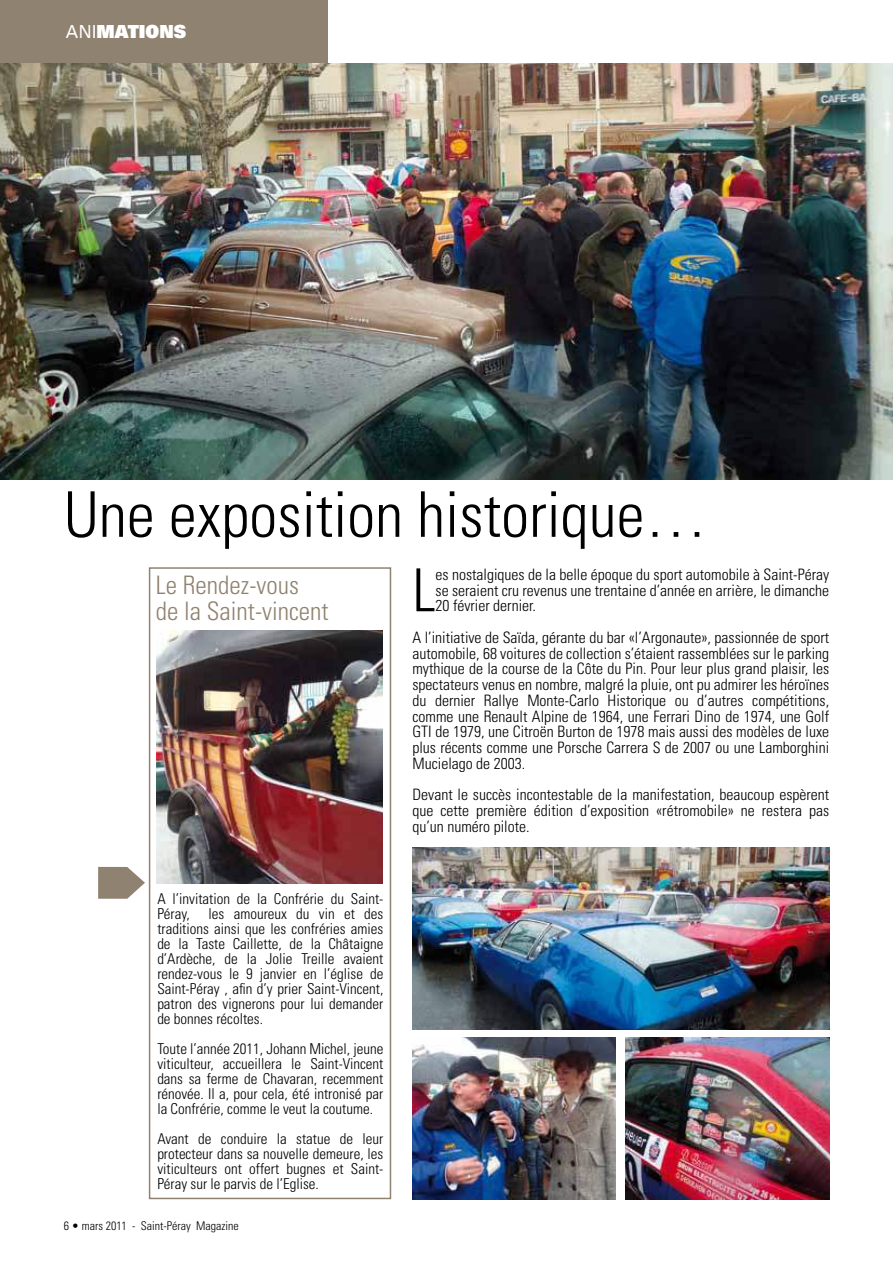
<style>
.page{position:relative;width:893px;height:1263px;background:#fff}
.page>*{position:absolute;margin:0;border:0;box-sizing:border-box;transform-origin:0 0}
.t1{font:300 condensed 63px "Univers";color:#000}
.t2{font:300 condensed 59.4px "Univers";color:#000}
.t3{font:300 condensed 25.5px/25.5px "Univers";color:#908270}
.t4{font:900 18px "Univers";color:#fff;scale:.96 1}
.t5{font:300 condensed 15.75px/15.8px "Univers";color:#000;text-align:justify}
.t6{font:300 condensed 15px/15px "Univers";color:#000;text-align:justify}
.t7{font:300 condensed 12px "Univers";color:#000}
.s1{font-weight:400}
</style>
<div class="page">
<div style="left:0;top:0;width:327px;height:64px;background:#908270"></div>
<img style="left:0;top:64px;width:893px;height:416px">
<svg style="left:98px;top:867px;width:47px;height:32px"></svg>
<div style="left:149px;top:567px;width:242px;height:632px;border:2px solid #908270"></div>
<img style="left:157px;top:630px;width:226px;height:254px">
<img style="left:412px;top:847px;width:417px;height:182px">
<img style="left:412px;top:1037px;width:203px;height:162px">
<img style="left:625px;top:1037px;width:204px;height:162px">
<p class="t4" style="left:66px;top:25px;width:127px"><span class="s1">ANI</span>MATIONS</p>
<h1 class="t1" style="left:64px;top:490px;width:645px">Une exposition historique…</h1>
<h3 class="t3" style="left:156px;top:575px;width:174px">Le Rendez-vous<br>de la Saint-vincent</h3>
<p class="t6" style="left:157px;top:892px;width:228px">A l’invitation de la Confrérie du Saint-Péray, les amoureux du vin et des traditions ainsi que les confréries amies de la Taste Caillette, de la Châtaigne d’Ardèche, de la Jolie Treille avaient rendez-vous le 9 janvier en l’église de Saint-Péray , afin d’y prier Saint-Vincent, patron des vignerons pour lui demander de bonnes récoltes.</p>
<p class="t6" style="left:157px;top:1042px;width:228px">Toute l’année 2011, Johann Michel, jeune viticulteur, accueillera le Saint-Vincent dans sa ferme de Chavaran, recemment rénovée. Il a, pour cela, été intronisé par la Confrérie, comme le veut la coutume.</p>
<p class="t6" style="left:157px;top:1132px;width:228px">Avant de conduire la statue de leur protecteur dans sa nouvelle demeure, les viticulteurs ont offert bugnes et Saint-Péray sur le parvis de l’Eglise.</p>
<p class="t7" style="left:64px;top:1221px;width:177px">6 • mars 2011 - Saint-Péray Magazine</p>
<h2 class="t2" style="left:412px;top:567px;width:25px">L</h2>
<p class="t5" style="left:436px;top:568px;width:395px">es nostalgiques de la belle époque du sport automobile à Saint-Péray se seraient cru revenus une trentaine d’année en arrière, le dimanche 20 février dernier.</p>
<p class="t5" style="left:412px;top:631px;width:418px">A l’initiative de Saïda, gérante du bar «l’Argonaute», passionnée de sport automobile, 68 voitures de collection s’étaient rassemblées sur le parking mythique de la course de la Côte du Pin. Pour leur plus grand plaisir, les spectateurs venus en nombre, malgré la pluie, ont pu admirer les héroïnes du dernier Rallye Monte-Carlo Historique ou d’autres compétitions, comme une Renault Alpine de 1964, une Ferrari Dino de 1974, une Golf GTI de 1979, une Citroën Burton de 1978 mais aussi des modèles de luxe plus récents comme une Porsche Carrera S de 2007 ou une Lamborghini Mucielago de 2003.</p>
<p class="t5" style="left:412px;top:788px;width:418px">Devant le succès incontestable de la manifestation, beaucoup espèrent que cette première édition d’exposition «rétromobile» ne restera pas qu’un numéro pilote.</p>
</div>
